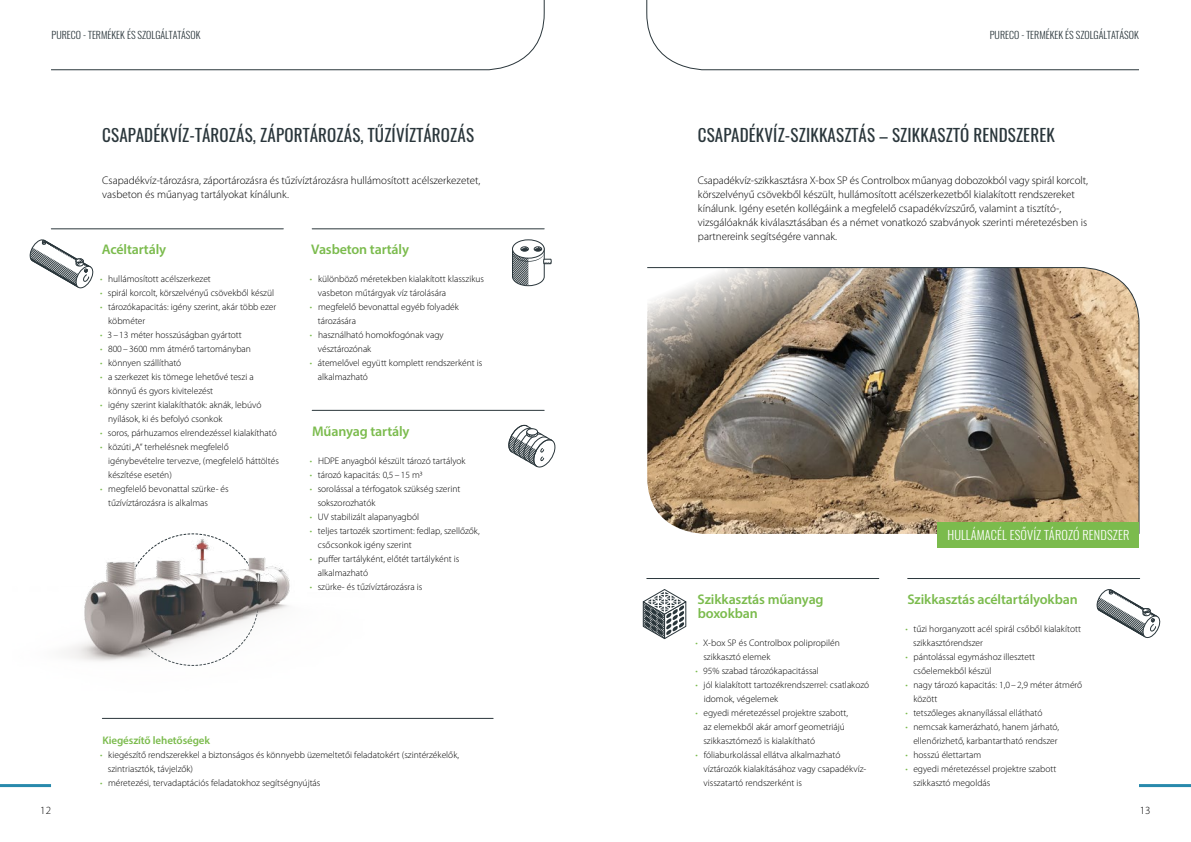
<style>
.page{position:relative;width:1191px;height:842px;background:#fff}
.page>*{position:absolute;margin:0;border:0;box-sizing:border-box;transform-origin:0 0}
.t1{font:17px "Oswald";letter-spacing:.01em;color:#2a363b}
.t2{font:600 14px/14px "Myriad Pro";letter-spacing:-.01em;color:#7bbb4d}
.t3{font:300 12.4px "Oswald";letter-spacing:.01em;color:#fff}
.t4{font:300 11px/14px "Myriad Pro";color:#000}
.t5{font:600 11px "Myriad Pro";letter-spacing:-.01em;color:#7bbb4d}
.t6{font:300 10px "Oswald";color:#2a363b}
.t7{font:300 9.5px/14px "Myriad Pro";color:#000}
.s1{color:#7bbb4d}
</style>
<div class="page">
<hr style="left:312px;top:229px;width:232px;height:1px;background:#2a363b">
<hr style="left:51px;top:229px;width:232px;height:1px;background:#2a363b">
<hr style="left:312px;top:410px;width:232px;height:1px;background:#2a363b">
<hr style="left:102px;top:718px;width:391px;height:1px;background:#2a363b">
<hr style="left:907px;top:578px;width:232px;height:1px;background:#2a363b">
<hr style="left:647px;top:578px;width:231px;height:1px;background:#2a363b">
<svg style="left:29px;top:240px;width:65px;height:49px"></svg>
<svg style="left:642px;top:589px;width:45px;height:50px"></svg>
<svg style="left:1096px;top:589px;width:64px;height:49px"></svg>
<img style="left:647px;top:267px;width:492px;height:267px">
<div style="left:937px;top:522px;width:202px;height:26px;background:#7bbb4d"></div>
<img style="left:68px;top:533px;width:222px;height:133px">
<div style="left:512px;top:240px;width:32px;height:18px;border:1px solid #2a363b;border-radius:50%"></div>
<svg style="left:512px;top:241px;width:40px;height:45px"></svg>
<svg style="left:508px;top:425px;width:48px;height:43px"></svg>
<hr style="left:1139px;top:784px;width:52px;height:3px;background:#2889ac">
<hr style="left:0;top:784px;width:51px;height:3px;background:#2889ac">
<svg style="left:646px;top:0;width:493px;height:70px"></svg>
<svg style="left:51px;top:0;width:494px;height:70px"></svg>
<p class="t6" style="left:52px;top:26px;width:150px">PURECO - TERMÉKEK ÉS SZOLGÁLTATÁSOK</p>
<p class="t6" style="left:989px;top:26px;width:150px">PURECO - TERMÉKEK ÉS SZOLGÁLTATÁSOK</p>
<h1 class="t1" style="left:102px;top:120px;width:373px">CSAPADÉKVÍZ-TÁROZÁS, ZÁPORTÁROZÁS, TŰZÍVÍZTÁROZÁS</h1>
<p class="t4" style="left:102px;top:173px;width:379px">Csapadékvíz-tározásra, záportározásra és tűzívíztározásra hullámosított acélszerkezetet, vasbeton és műanyag tartályokat kínálunk.</p>
<h2 class="t2" style="left:102px;top:242px;width:66px">Acéltartály</h2>
<p class="t7" style="left:100px;top:272px;width:112px"><span class="s1">•</span> hullámosított acélszerkezet</p>
<p class="t7" style="left:100px;top:286px;width:176px"><span class="s1">•</span> spirál korcolt, körszelvényű csövekből készül</p>
<p class="t7" style="left:108px;top:300px;width:170px;text-indent:-8px"><span class="s1">•</span> tározókapacitás: igény szerint, akár több ezer köbméter</p>
<p class="t7" style="left:100px;top:328px;width:143px"><span class="s1">•</span> 3 – 13 méter hosszúságban gyártott</p>
<p class="t7" style="left:100px;top:342px;width:152px"><span class="s1">•</span> 800– 3600 mm átmérő tartományban</p>
<p class="t7" style="left:100px;top:356px;width:83px"><span class="s1">•</span> könnyen szállítható</p>
<p class="t7" style="left:108px;top:370px;width:147px;text-indent:-8px"><span class="s1">•</span> a szerkezet kis tömege lehetővé teszi a könnyű és gyors kivitelezést</p>
<p class="t7" style="left:108px;top:398px;width:155px;text-indent:-8px"><span class="s1">•</span> igény szerint kialakíthatók: aknák, lebúvó nyílások, ki és befolyó csonkok</p>
<p class="t7" style="left:100px;top:426px;width:178px"><span class="s1">•</span> soros, párhuzamos elrendezéssel kialakítható</p>
<p class="t7" style="left:108px;top:440px;width:172px;text-indent:-8px"><span class="s1">•</span> közúti „A“ terhelésnek megfelelő igénybevételre tervezve, (megfelelő háttöltés készítése esetén)</p>
<p class="t7" style="left:108px;top:482px;width:122px;text-indent:-8px"><span class="s1">•</span> megfelelő bevonattal szürke- és tűzívíztározásra is alkalmas</p>
<h2 class="t2" style="left:311px;top:242px;width:99px">Vasbeton tartály</h2>
<p class="t7" style="left:318px;top:272px;width:168px;text-indent:-8px"><span class="s1">•</span> különböző méretekben kialakított klasszikus vasbeton műtárgyak víz tárolására</p>
<p class="t7" style="left:318px;top:300px;width:142px;text-indent:-8px"><span class="s1">•</span> megfelelő bevonattal egyéb folyadék tározására</p>
<p class="t7" style="left:318px;top:328px;width:127px;text-indent:-8px"><span class="s1">•</span> használható homokfogónak vagy vésztározónak</p>
<p class="t7" style="left:318px;top:356px;width:166px;text-indent:-8px"><span class="s1">•</span> átemelővel együtt komplett rendszerként is alkalmazható</p>
<h2 class="t2" style="left:312px;top:424px;width:99px">Műanyag tartály</h2>
<p class="t7" style="left:310px;top:454px;width:157px"><span class="s1">•</span> HDPE anyagból készült tározó tartályok</p>
<p class="t7" style="left:310px;top:468px;width:114px"><span class="s1">•</span> tározó kapacitás: 0,5–15 m3</p>
<p class="t7" style="left:318px;top:482px;width:144px;text-indent:-8px"><span class="s1">•</span> sorolással a térfogatok szükség szerint sokszorozhatók</p>
<p class="t7" style="left:310px;top:510px;width:111px"><span class="s1">•</span> UV stabilizált alapanyagból</p>
<p class="t7" style="left:318px;top:524px;width:163px;text-indent:-8px"><span class="s1">•</span> teljes tartozék szortiment: fedlap, szellőzők, csőcsonkok igény szerint</p>
<p class="t7" style="left:318px;top:552px;width:143px;text-indent:-8px"><span class="s1">•</span> puffer tartályként, előtét tartályként is alkalmazható</p>
<p class="t7" style="left:310px;top:580px;width:114px"><span class="s1">•</span> szürke- és tűzívíztározásra is</p>
<p class="t5" style="left:102px;top:733px;width:109px">Kiegészítő lehetőségek</p>
<p class="t7" style="left:108px;top:748px;width:353px;text-indent:-8px"><span class="s1">•</span> kiegészítő rendszerekkel a biztonságos és könnyebb üzemeltetői feladatokért (szintérzékelők, szintriasztók, távjelzők)</p>
<p class="t7" style="left:100px;top:776px;width:222px"><span class="s1">•</span> méretezési, tervadaptációs feladatokhoz segítségnyújtás</p>
<h1 class="t1" style="left:698px;top:120px;width:358px">CSAPADÉKVÍZ-SZIKKASZTÁS – SZIKKASZTÓ RENDSZEREK</h1>
<p class="t4" style="left:698px;top:173px;width:392px">Csapadékvíz-szikkasztásra X-box SP és Controlbox műanyag dobozokból vagy spirál korcolt, körszelvényű csövekből készült, hullámosított acélszerkezetből kialakított rendszereket kínálunk. Igény esetén kollégáink a megfelelő csapadékvízszűrő, valamint a tisztító-, vizsgálóaknák kiválasztásában és a német vonatkozó szabványok szerinti méretezésben is partnereink segítségére vannak.</p>
<h2 class="t2" style="left:697px;top:592px;width:128px">Szikkasztás műanyag boxokban</h2>
<p class="t7" style="left:703px;top:636px;width:138px;text-indent:-8px"><span class="s1">•</span> X-box SP és Controlbox polipropilén szikkasztó elemek</p>
<p class="t7" style="left:695px;top:664px;width:125px"><span class="s1">•</span> 95% szabad tározókapacitással</p>
<p class="t7" style="left:703px;top:678px;width:167px;text-indent:-8px"><span class="s1">•</span> jól kialakított tartozékrendszerrel: csatlakozó idomok, végelemek</p>
<p class="t7" style="left:703px;top:706px;width:146px;text-indent:-8px"><span class="s1">•</span> egyedi méretezéssel projektre szabott, az elemekből akár amorf geometriájú szikkasztómező is kialakítható</p>
<p class="t7" style="left:703px;top:748px;width:164px;text-indent:-8px"><span class="s1">•</span> fóliaburkolással ellátva alkalmazható víztározók kialakításához vagy csapadékvíz&shy;visszatartó rendszerként is</p>
<h3 class="t3" style="left:947px;top:524px;width:183px">HULLÁMACÉL ESŐVÍZ TÁROZÓ RENDSZER</h3>
<h2 class="t2" style="left:907px;top:592px;width:172px">Szikkasztás acéltartályokban</h2>
<p class="t7" style="left:913px;top:622px;width:169px;text-indent:-8px"><span class="s1">•</span> tűzi horganyzott acél spirál csőből kialakított szikkasztórendszer</p>
<p class="t7" style="left:913px;top:650px;width:123px;text-indent:-8px"><span class="s1">•</span> pántolással egymáshoz illesztett csőelemekből készül</p>
<p class="t7" style="left:913px;top:678px;width:170px;text-indent:-8px"><span class="s1">•</span> nagy tározó kapacitás: 1,0 –2,9 méter átmérő között</p>
<p class="t7" style="left:905px;top:706px;width:138px"><span class="s1">•</span> tetszőleges aknanyílással ellátható</p>
<p class="t7" style="left:905px;top:720px;width:155px;text-align:right"><span class="s1">•</span> nemcsak kamerázható, hanem járható, ellenőrizhető, karbantartható rendszer</p>
<p class="t7" style="left:905px;top:748px;width:77px"><span class="s1">•</span> hosszú élettartam</p>
<p class="t7" style="left:913px;top:762px;width:145px;text-indent:-8px"><span class="s1">•</span> egyedi méretezéssel projektre szabott szikkasztó megoldás</p>
<p class="t4" style="left:40px;top:804px;width:12px">12</p>
<p class="t4" style="left:1140px;top:804px;width:12px">13</p>
</div>
